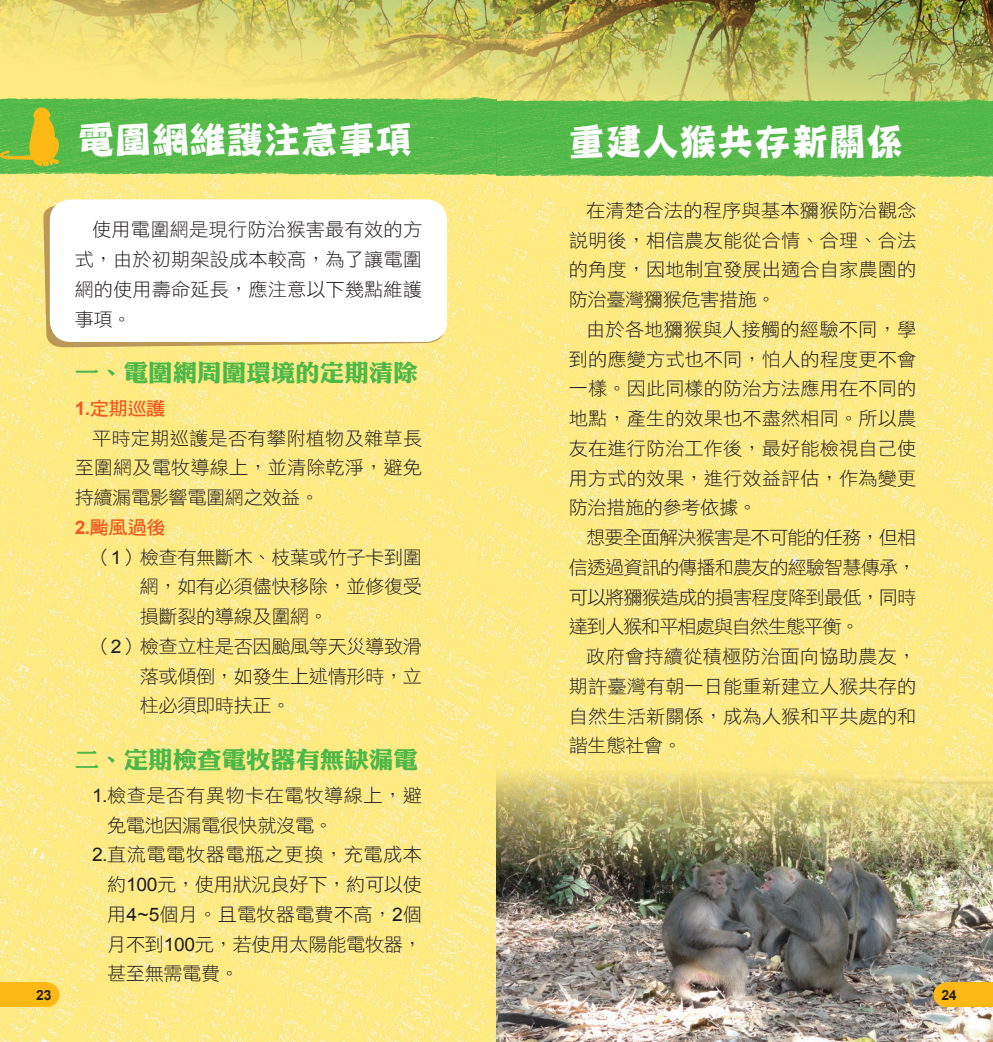
<style>
.page{position:relative;width:993px;height:1042px;background:#fff}
.page>*{position:absolute;margin:0;border:0;box-sizing:border-box;transform-origin:0 0}
.t1{font:37.27px "DF Ping Ju Std W7";color:#fff}
.t2{font:23.45px "DF Li King Hei Std W8";color:#4cb848;scale:1.04 1}
.t3{font:18.72px/29.8px "DF Hei Std W3";color:#231f20;text-align:justify}
.t4{font:18.72px "DF Hei Std W3";letter-spacing:-.025em;color:#231f20}
.t5{font:18.72px/29.8px "DF Hei Std W3";letter-spacing:.025em;color:#231f20}
.t6{font:18.72px "DF Hei Std W7";letter-spacing:-.025em;color:#f15921}
.t7{font:700 14px "Arial";color:#231f20}
.s1{font-family:"Arial";font-weight:700}
.s2{font-family:"Arial"}
</style>
<div class="page">
<img style="left:0;top:362px;width:992px;height:680px">
<img style="left:496px;top:746px;width:496px;height:296px">
<img style="left:0;top:0;width:992px;height:362px">
<img style="left:496px;top:99px;width:496px;height:79px">
<svg style="left:43px;top:200px;width:400px;height:147px;background:#d4b86b"></svg>
<div style="left:50px;top:199px;width:397px;height:143px;background:#fff;border-radius:21px"></div>
<img style="left:0;top:97px;width:496px;height:79px">
<svg style="left:0;top:108px;width:59px;height:59px;background:#98b935"></svg>
<div style="left:0;top:982px;width:46px;height:25px;background:#fcb814"></div>
<div style="left:33px;top:982px;width:27px;height:25px;background:#fcb814;border-radius:50%"></div>
<div style="left:946px;top:982px;width:46px;height:25px;background:#fcb814"></div>
<div style="left:933px;top:982px;width:27px;height:25px;background:#fcb814;border-radius:50%"></div>
<h1 class="t1" style="left:77px;top:119px;width:336px">電圍網維護注意事項</h1>
<p class="t3" style="left:75px;top:214px;width:349px;text-indent:17px">使用電圍網是現行防治猴害最有效的方式，由於初期架設成本較高，為了讓電圍網的使用壽命延長，應注意以下幾點維護事項。</p>
<p class="t2" style="left:75px;top:360px;width:331px">一、電圍網周圍環境的定期清除</p>
<p class="t6" style="left:75px;top:398px;width:92px"><span class="s1">1.</span>定期巡護</p>
<p class="t3" style="left:75px;top:423px;width:349px;text-indent:17px">平時定期巡護是否有攀附植物及雜草長至圍網及電牧導線上，並清除乾淨，避免持續漏電影響電圍網之效益。</p>
<p class="t6" style="left:75px;top:517px;width:92px"><span class="s1">2.</span>颱風過後</p>
<p class="t4" style="left:92px;top:547px;width:331px">（<span class="s2">1</span>）檢查有無斷木、枝葉或竹子卡到圍</p>
<p class="t4" style="left:140px;top:576px;width:284px">網，如有必須儘快移除，並修復受</p>
<p class="t4" style="left:140px;top:606px;width:190px">損斷裂的導線及圍網。</p>
<p class="t4" style="left:92px;top:636px;width:331px">（<span class="s2">2</span>）檢查立柱是否因颱風等天災導致滑</p>
<p class="t4" style="left:140px;top:666px;width:284px">落或傾倒，如發生上述情形時，立</p>
<p class="t4" style="left:140px;top:695px;width:152px">柱必須即時扶正。</p>
<p class="t2" style="left:75px;top:746px;width:331px">二、定期檢查電牧器有無缺漏電</p>
<p class="t5" style="left:107px;top:780px;width:316px;text-indent:-15px"><span class="s2">1.</span> 檢查是否有異物卡在電牧導線上，避免電池因漏電很快就沒電。</p>
<p class="t3" style="left:107px;top:839px;width:316px;text-indent:-15px"><span class="s2">2.</span> 直流電電牧器電瓶之更換，充電成本約<span class="s2">100</span>元，使用狀況良好下，約可以使用<span class="s2">4~5</span>個月。且電牧器電費不高，<span class="s2">2</span>個月不到<span class="s2">100</span>元，若使用太陽能電牧器，甚至無需電費。</p>
<h1 class="t1" style="left:567px;top:121px;width:336px">重建人猴共存新關係</h1>
<p class="t3" style="left:568px;top:195px;width:349px;text-indent:17px">在清楚合法的程序與基本獼猴防治觀念說明後，相信農友能從合情、合理、合法的角度，因地制宜發展出適合自家農園的防治臺灣獼猴危害措施。</p>
<p class="t3" style="left:568px;top:314px;width:349px;text-indent:17px">由於各地獼猴與人接觸的經驗不同，學到的應變方式也不同，怕人的程度更不會一樣。因此同樣的防治方法應用在不同的地點，產生的效果也不盡然相同。所以農友在進行防治工作後，最好能檢視自己使用方式的效果，進行效益評估，作為變更防治措施的參考依據。</p>
<p class="t3" style="left:568px;top:522px;width:349px;text-indent:17px">想要全面解決猴害是不可能的任務，但相信透過資訊的傳播和農友的經驗智慧傳承，可以將獼猴造成的損害程度降到最低，同時達到人猴和平相處與自然生態平衡。</p>
<p class="t3" style="left:568px;top:641px;width:349px;text-indent:17px">政府會持續從積極防治面向協助農友，期許臺灣有朝一日能重新建立人猴共存的自然生活新關係，成為人猴和平共處的和諧生態社會。</p>
<p class="t7" style="left:36px;top:986px;width:17px">23</p>
<p class="t7" style="left:941px;top:986px;width:17px">24</p>
</div>
